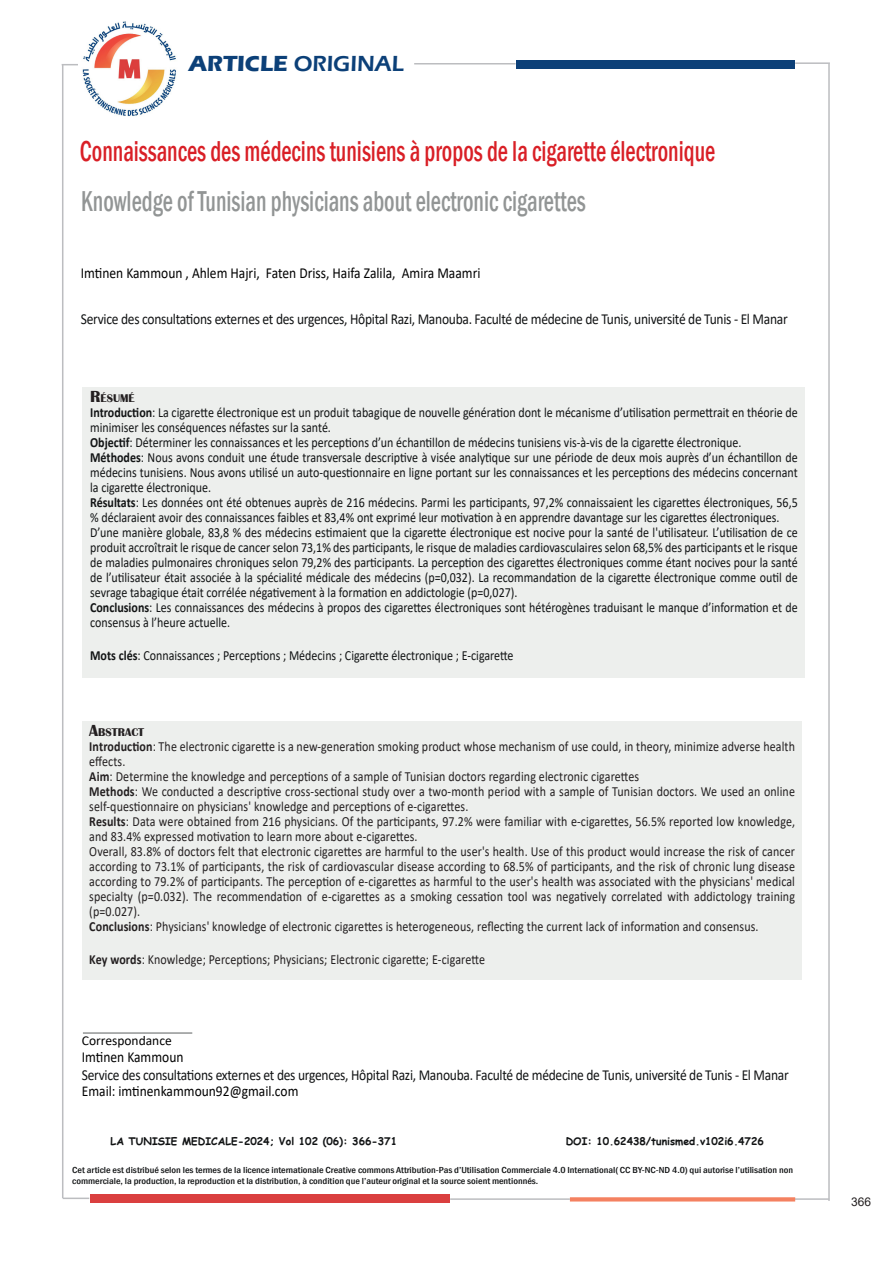
<style>
.page{position:relative;width:893px;height:1263px;background:#fff}
.page>*{position:absolute;margin:0;border:0;box-sizing:border-box;transform-origin:0 0}
.t1{font:500 condensed 29.55px "Franklin Gothic";color:#d91f26;scale:.77 1}
.t2{font:500 condensed 29.55px "Franklin Gothic";color:#929595;scale:.77 1}
.t3{font:600 22.5px "Eras ITC";color:#0c4078}
.t4{font:15.3px "Calibri";letter-spacing:-.02em;color:#111314;scale:.88 1}
.t5{font:15.3px "Calibri";color:#000;scale:.88 1}
.t6{font:15px "Calibri";color:#000;scale:.9 1}
.t7{font:13.95px/15px "Calibri";color:#111314;scale:.86 1}
.t8{font:13.95px/15px "Calibri";letter-spacing:.01em;color:#231f20;scale:.86 1}
.t9{font:13.5px "Calibri";color:#000}
.t10{font:12px "Arial";color:#231f20}
.t11{font:700 11.55px "Britannic";color:#231f20}
.t12{font:700 10.5px "Comic Sans MS";color:#111314}
.t13{font:500 condensed 9px "Franklin Gothic";color:#111314;scale:1.13 1}
.s1{font-weight:700}
.s2{font-size:16.5px}
</style>
<div class="page">
<div style="left:82px;top:388px;width:723px;height:290px;background:#edefed"></div>
<div style="left:82px;top:721px;width:719px;height:258px;background:#edefed"></div>
<hr style="left:83px;top:1032px;width:109px;height:2px;background:#929595">
<div style="left:516px;top:60px;width:278px;height:8px;background:#0c4078"></div>
<svg style="left:62px;top:64px;width:16px;height:1px"></svg>
<hr style="left:62px;top:65px;width:1px;height:1133px;background:#bcbdc0">
<hr style="left:828px;top:64px;width:2px;height:1137px;background:#bcbdc0">
<hr style="left:795px;top:62px;width:35px;height:2px;background:#bcbdc0">
<hr style="left:414px;top:63px;width:102px;height:2px;background:#bcbdc0">
<div style="left:90px;top:1194px;width:359px;height:9px;background:#da3f3f"></div>
<hr style="left:794px;top:1198px;width:35px;height:2px;background:#bcbdc0">
<svg style="left:570px;top:1197px;width:225px;height:4px"></svg>
<hr style="left:450px;top:1198px;width:120px;height:2px;background:#bcbdc0">
<hr style="left:63px;top:1197px;width:26px;height:2px;background:#bcbdc0">
<img style="left:82px;top:21px;width:94px;height:96px">
<p class="t3" style="left:189px;top:51px;width:216px"><span class="s1">ARTICLE</span> ORIGINAL</p>
<p class="t1" style="left:80px;top:132px;width:827px">Connaissances des médecins tunisiens à propos de la cigarette électronique</p>
<p class="t2" style="left:81px;top:181px;width:657px">Knowledge of Tunisian physicians about electronic cigarettes</p>
<p class="t5" style="left:81px;top:263px;width:456px">Imtinen Kammoun , Ahlem Hajri, Faten Driss, Haifa Zalila, Amira Maamri</p>
<p class="t4" style="left:81px;top:308px;width:805px">Service des consultations externes et des urgences, Hôpital Razi, Manouba. Faculté de médecine de Tunis, université de Tunis - El Manar</p>
<p class="t11" style="left:90px;top:392px;width:46px"><span class="s2">R</span>ÉSUMÉ</p>
<p class="t7" style="left:90px;top:405px;width:824px"><span class="s1">Introduction</span>: La cigarette électronique est un produit tabagique de nouvelle génération dont le mécanisme d’utilisation permettrait en théorie de minimiser les conséquences néfastes sur la santé.</p>
<p class="t7" style="left:90px;top:435px;width:759px"><span class="s1">Objectif</span>: Déterminer les connaissances et les perceptions d’un échantillon de médecins tunisiens vis-à-vis de la cigarette électronique.</p>
<p class="t7" style="left:90px;top:450px;width:824px;text-align:justify"><span class="s1">Méthodes</span>: Nous avons conduit une étude transversale descriptive à visée analytique sur une période de deux mois auprès d’un échantillon de médecins tunisiens. Nous avons utilisé un auto-questionnaire en ligne portant sur les connaissances et les perceptions des médecins concernant la cigarette électronique.</p>
<p class="t7" style="left:90px;top:495px;width:824px"><span class="s1">Résultats</span>: Les données ont été obtenues auprès de 216 médecins. Parmi les participants, 97,2% connaissaient les cigarettes électroniques, 56,5 % déclaraient avoir des connaissances faibles et 83,4% ont exprimé leur motivation à en apprendre davantage sur les cigarettes électroniques.</p>
<p class="t7" style="left:90px;top:525px;width:824px;text-align:justify">D’une manière globale, 83,8 % des médecins estimaient que la cigarette électronique est nocive pour la santé de l'utilisateur. L’utilisation de ce produit accroîtrait le risque de cancer selon 73,1% des participants, le risque de maladies cardiovasculaires selon 68,5% des participants et le risque de maladies pulmonaires chroniques selon 79,2% des participants. La perception des cigarettes électroniques comme étant nocives pour la santé de l’utilisateur était associée à la spécialité médicale des médecins (p=0,032). La recommandation de la cigarette électronique comme outil de sevrage tabagique était corrélée négativement à la formation en addictologie (p=0,027).</p>
<p class="t7" style="left:90px;top:600px;width:824px"><span class="s1">Conclusions</span>: Les connaissances des médecins à propos des cigarettes électroniques sont hétérogènes traduisant le manque d’information et de consensus à l’heure actuelle.</p>
<p class="t7" style="left:90px;top:648px;width:494px"><span class="s1">Mots clés</span>: Connaissances ; Perceptions ; Médecins ; Cigarette électronique ; E-cigarette</p>
<p class="t11" style="left:89px;top:726px;width:56px"><span class="s2">A</span>BSTRACT</p>
<p class="t8" style="left:89px;top:739px;width:822px"><span class="s1">Introduction</span>: The electronic cigarette is a new-generation smoking product whose mechanism of use could, in theory, minimize adverse health effects.</p>
<p class="t8" style="left:89px;top:769px;width:641px"><span class="s1">Aim</span>: Determine the knowledge and perceptions of a sample of Tunisian doctors regarding electronic cigarettes</p>
<p class="t8" style="left:89px;top:784px;width:822px"><span class="s1">Methods</span>: We conducted a descriptive cross-sectional study over a two-month period with a sample of Tunisian doctors. We used an online self-questionnaire on physicians' knowledge and perceptions of e-cigarettes.</p>
<p class="t8" style="left:89px;top:814px;width:822px"><span class="s1">Results</span>: Data were obtained from 216 physicians. Of the participants, 97.2% were familiar with e-cigarettes, 56.5% reported low knowledge, and 83.4% expressed motivation to learn more about e-cigarettes.</p>
<p class="t8" style="left:89px;top:844px;width:822px;text-align:justify">Overall, 83.8% of doctors felt that electronic cigarettes are harmful to the user's health. Use of this product would increase the risk of cancer according to 73.1% of participants, the risk of cardiovascular disease according to 68.5% of participants, and the risk of chronic lung disease according to 79.2% of participants. The perception of e-cigarettes as harmful to the user's health was associated with the physicians' medical specialty (p=0.032). The recommendation of e-cigarettes as a smoking cessation tool was negatively correlated with addictology training (p=0.027).</p>
<p class="t8" style="left:89px;top:919px;width:780px"><span class="s1">Conclusions</span>: Physicians' knowledge of electronic cigarettes is heterogeneous, reflecting the current lack of information and consensus.</p>
<p class="t8" style="left:89px;top:952px;width:462px"><span class="s1">Key words</span>: Knowledge; Perceptions; Physicians; Electronic cigarette; E-cigarette</p>
<p class="t9" style="left:82px;top:1031px;width:91px">Correspondance</p>
<p class="t5" style="left:82px;top:1046px;width:117px">Imtinen Kammoun</p>
<p class="t4" style="left:82px;top:1064px;width:805px">Service des consultations externes et des urgences, Hôpital Razi, Manouba. Faculté de médecine de Tunis, université de Tunis - El Manar</p>
<p class="t6" style="left:82px;top:1080px;width:242px">Email: imtinenkammoun92@gmail.com</p>
<p class="t12" style="left:111px;top:1133px;width:288px">LA TUNISIE MEDICALE-2024; Vol 102 (06): 366-371</p>
<p class="t12" style="left:566px;top:1133px;width:200px">DOI: 10.62438/tunismed.v102i6.4726</p>
<p class="t13" style="left:72px;top:1164px;width:639px">Cet article est distribué selon les termes de la licence internationale Creative commons Attribution-Pas d’Utilisation Commerciale 4.0 International( CC BY-NC-ND 4.0) qui autorise l’utilisation non</p>
<p class="t13" style="left:72px;top:1175px;width:414px">commerciale, la production, la reproduction et la distribution, à condition que l’auteur original et la source soient mentionnés.</p>
<p class="t10" style="left:851px;top:1194px;width:22px">366</p>
</div>
